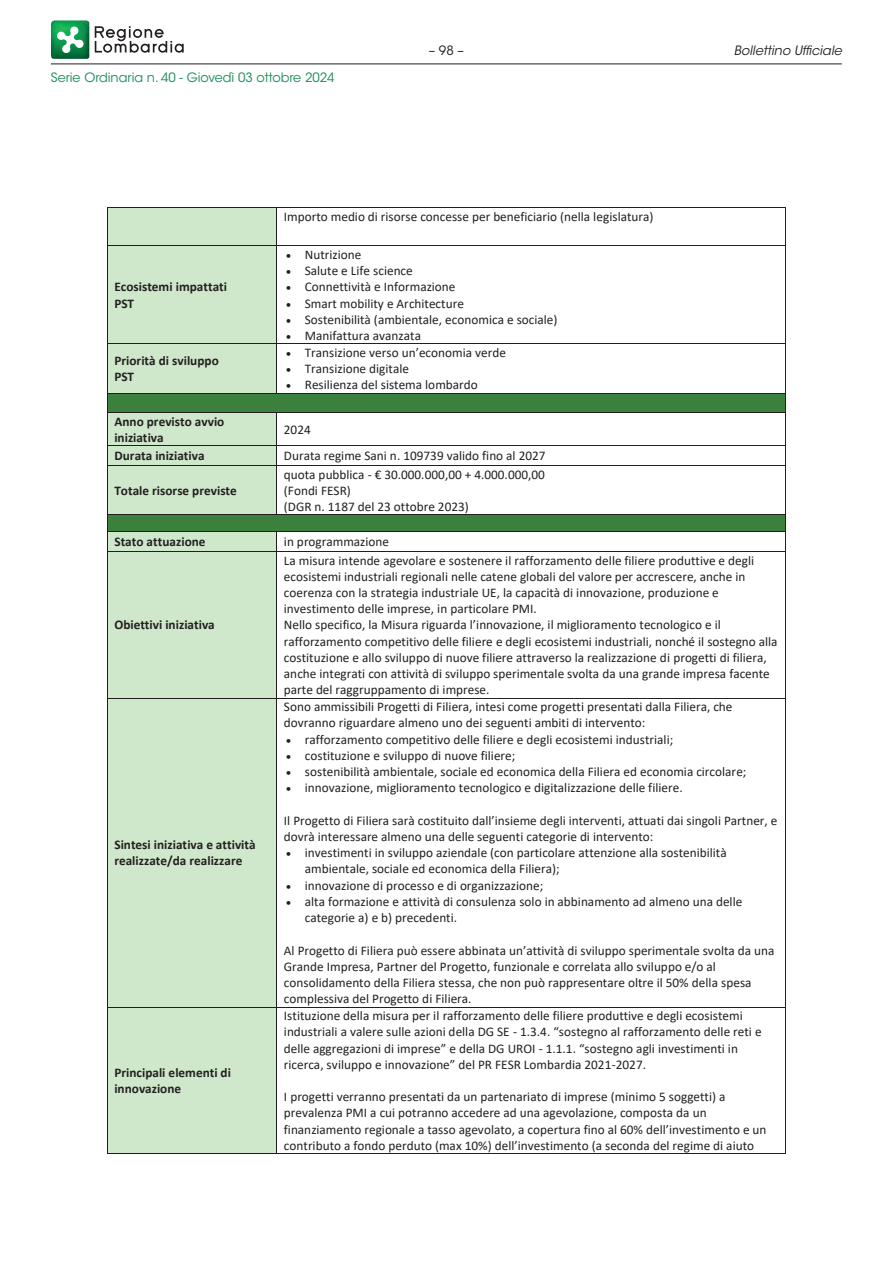
<style>
.page{position:relative;width:893px;height:1263px;background:#fff}
.page>*{position:absolute;margin:0;border:0;box-sizing:border-box;transform-origin:0 0}
.t1{font:13.2px/16.2px "Calibri";color:#231f20}
.t2{font:700 13.2px/16.2px "Calibri";color:#231f20}
.t3{font:12.9px "ITC Avant Garde Std";color:#188b56}
.t4{font:italic 12.9px "ITC Avant Garde Std";color:#231f20}
.t5{font:12.9px "ITC Avant Garde Std";color:#231f20}
</style>
<div class="page">
<svg style="left:95px;top:26px;width:89px;height:27px"></svg>
<img style="left:51px;top:20px;width:38px;height:39px">
<svg style="left:56px;top:26px;width:28px;height:28px"></svg>
<hr style="left:51px;top:64px;width:791px;height:1px;background:#231f20">
<div style="left:108px;top:208px;width:168px;height:38px;background:#cfe7ca"></div>
<hr style="left:107px;top:208px;width:678px;height:1px;background:#231f20">
<hr style="left:107px;top:208px;width:1px;height:38px;background:#231f20">
<hr style="left:276px;top:208px;width:1px;height:38px;background:#231f20">
<hr style="left:785px;top:208px;width:1px;height:38px;background:#231f20">
<div style="left:108px;top:246px;width:168px;height:98px;background:#cfe7ca"></div>
<hr style="left:107px;top:246px;width:678px;height:1px;background:#231f20">
<hr style="left:107px;top:246px;width:1px;height:98px;background:#231f20">
<hr style="left:276px;top:246px;width:1px;height:98px;background:#231f20">
<hr style="left:785px;top:246px;width:1px;height:98px;background:#231f20">
<div style="left:108px;top:344px;width:168px;height:49px;background:#cfe7ca"></div>
<hr style="left:107px;top:344px;width:678px;height:1px;background:#231f20">
<hr style="left:107px;top:344px;width:1px;height:49px;background:#231f20">
<hr style="left:276px;top:344px;width:1px;height:49px;background:#231f20">
<hr style="left:785px;top:344px;width:1px;height:49px;background:#231f20">
<div style="left:108px;top:394px;width:677px;height:19px;background:#3c803d"></div>
<hr style="left:107px;top:393px;width:678px;height:1px;background:#231f20">
<svg style="left:107px;top:394px;width:1px;height:19px"></svg>
<div style="left:108px;top:413px;width:168px;height:33px;background:#cfe7ca"></div>
<hr style="left:107px;top:413px;width:678px;height:1px;background:#231f20">
<svg style="left:785px;top:393px;width:1px;height:20px"></svg>
<hr style="left:107px;top:413px;width:1px;height:33px;background:#231f20">
<hr style="left:276px;top:413px;width:1px;height:33px;background:#231f20">
<hr style="left:785px;top:413px;width:1px;height:33px;background:#231f20">
<div style="left:108px;top:446px;width:168px;height:19px;background:#cfe7ca"></div>
<hr style="left:107px;top:446px;width:678px;height:1px;background:#231f20">
<svg style="left:107px;top:447px;width:1px;height:18px"></svg>
<svg style="left:276px;top:447px;width:1px;height:18px"></svg>
<div style="left:108px;top:466px;width:168px;height:49px;background:#cfe7ca"></div>
<hr style="left:107px;top:465px;width:678px;height:1px;background:#231f20">
<svg style="left:785px;top:446px;width:1px;height:20px"></svg>
<hr style="left:107px;top:466px;width:1px;height:49px;background:#231f20">
<hr style="left:276px;top:466px;width:1px;height:49px;background:#231f20">
<hr style="left:785px;top:466px;width:1px;height:49px;background:#231f20">
<div style="left:114px;top:515px;width:664px;height:16px;background:#3c803d"></div>
<hr style="left:107px;top:515px;width:678px;height:1px;background:#231f20">
<div style="left:108px;top:532px;width:168px;height:19px;background:#cfe7ca"></div>
<hr style="left:107px;top:531px;width:678px;height:1px;background:#231f20">
<svg style="left:107px;top:516px;width:1px;height:35px"></svg>
<svg style="left:276px;top:532px;width:1px;height:19px"></svg>
<div style="left:108px;top:552px;width:168px;height:146px;background:#cfe7ca"></div>
<hr style="left:107px;top:551px;width:678px;height:1px;background:#231f20">
<svg style="left:785px;top:515px;width:1px;height:37px"></svg>
<hr style="left:107px;top:552px;width:1px;height:146px;background:#231f20">
<hr style="left:276px;top:552px;width:1px;height:146px;background:#231f20">
<hr style="left:785px;top:552px;width:1px;height:146px;background:#231f20">
<div style="left:108px;top:698px;width:168px;height:309px;background:#cfe7ca"></div>
<hr style="left:107px;top:698px;width:678px;height:1px;background:#231f20">
<hr style="left:107px;top:698px;width:1px;height:309px;background:#231f20">
<hr style="left:276px;top:698px;width:1px;height:309px;background:#231f20">
<hr style="left:785px;top:698px;width:1px;height:309px;background:#231f20">
<div style="left:108px;top:1007px;width:168px;height:146px;background:#cfe7ca"></div>
<hr style="left:107px;top:1007px;width:678px;height:1px;background:#231f20">
<hr style="left:107px;top:1007px;width:1px;height:147px;background:#231f20">
<hr style="left:107px;top:1153px;width:169px;height:1px;background:#231f20">
<hr style="left:276px;top:1007px;width:1px;height:147px;background:#231f20">
<hr style="left:277px;top:1153px;width:508px;height:1px;background:#231f20">
<hr style="left:785px;top:1007px;width:1px;height:147px;background:#231f20">
<p class="t3" style="left:51px;top:72px;width:285px">Serie Ordinaria n. 40 - Giovedì 03 ottobre 2024</p>
<p class="t5" style="left:429px;top:45px;width:36px">– 98 –</p>
<p class="t4" style="left:734px;top:43px;width:110px">Bollettino Ufficiale</p>
<p class="t2" style="left:114px;top:280px;width:114px">Ecosistemi impattati<br>PST</p>
<p class="t1" style="left:284px;top:210px;width:371px">Importo medio di risorse concesse per beneficiario (nella legislatura)</p>
<p class="t1" style="left:305px;top:248px;width:254px">Nutrizione<br>Salute e Life science<br>Connettività e Informazione<br>Smart mobility e Architecture<br>Sostenibilità (ambientale, economica e sociale)<br>Manifattura avanzata</p>
<p class="t2" style="left:114px;top:354px;width:106px">Priorità di sviluppo<br>PST</p>
<p class="t1" style="left:305px;top:346px;width:203px">Transizione verso un’economia verde<br>Transizione digitale<br>Resilienza del sistema lombardo</p>
<p class="t2" style="left:114px;top:414px;width:111px">Anno previsto avvio iniziativa</p>
<p class="t1" style="left:284px;top:423px;width:28px">2024</p>
<p class="t2" style="left:114px;top:449px;width:92px">Durata iniziativa</p>
<p class="t1" style="left:284px;top:449px;width:263px">Durata regime Sani n. 109739 valido fino al 2027</p>
<p class="t2" style="left:114px;top:483px;width:124px">Totale risorse previste</p>
<p class="t1" style="left:284px;top:467px;width:262px">quota pubblica - € 30.000.000,00 + 4.000.000,00 (Fondi FESR)<br>(DGR n. 1187 del 23 ottobre 2023)</p>
<p class="t2" style="left:114px;top:535px;width:93px">Stato attuazione</p>
<p class="t1" style="left:284px;top:535px;width:107px">in programmazione</p>
<p class="t2" style="left:114px;top:618px;width:102px">Obiettivi iniziativa</p>
<p class="t2" style="left:114px;top:838px;width:143px">Sintesi iniziativa e attività realizzate/da realizzare</p>
<p class="t2" style="left:114px;top:1066px;width:118px">Principali elementi di innovazione</p>
<p class="t1" style="left:284px;top:553px;width:495px">La misura intende agevolare e sostenere il rafforzamento delle filiere produttive e degli ecosistemi industriali regionali nelle catene globali del valore per accrescere, anche in coerenza con la strategia industriale UE, la capacità di innovazione, produzione e investimento delle imprese, in particolare PMI.<br>Nello specifico, la Misura riguarda l’innovazione, il miglioramento tecnologico e il rafforzamento competitivo delle filiere e degli ecosistemi industriali, nonché il sostegno alla costituzione e allo sviluppo di nuove filiere attraverso la realizzazione di progetti di filiera, anche integrati con attività di sviluppo sperimentale svolta da una grande impresa facente parte del raggruppamento di imprese.</p>
<p class="t1" style="left:284px;top:700px;width:450px">Sono ammissibili Progetti di Filiera, intesi come progetti presentati dalla Filiera, che</p>
<p class="t1" style="left:284px;top:716px;width:363px">dovranno riguardare almeno uno dei seguenti ambiti di intervento:</p>
<p class="t1" style="left:305px;top:732px;width:370px">rafforzamento competitivo delle filiere e degli ecosistemi industriali;</p>
<p class="t1" style="left:305px;top:749px;width:212px">costituzione e sviluppo di nuove filiere;</p>
<p class="t1" style="left:305px;top:765px;width:443px">sostenibilità ambientale, sociale ed economica della Filiera ed economia circolare;</p>
<p class="t1" style="left:305px;top:781px;width:379px">innovazione, miglioramento tecnologico e digitalizzazione delle filiere.</p>
<p class="t1" style="left:284px;top:813px;width:495px">Il Progetto di Filiera sarà costituito dall’insieme degli interventi, attuati dai singoli Partner, e</p>
<p class="t1" style="left:284px;top:830px;width:371px">dovrà interessare almeno una delle seguenti categorie di intervento:</p>
<p class="t1" style="left:305px;top:846px;width:423px">investimenti in sviluppo aziendale (con particolare attenzione alla sostenibilità</p>
<p class="t1" style="left:305px;top:862px;width:256px">ambientale, sociale ed economica della Filiera);</p>
<p class="t1" style="left:305px;top:878px;width:240px">innovazione di processo e di organizzazione;</p>
<p class="t1" style="left:305px;top:894px;width:439px">alta formazione e attività di consulenza solo in abbinamento ad almeno una delle</p>
<p class="t1" style="left:305px;top:911px;width:154px">categorie a) e b) precedenti.</p>
<p class="t1" style="left:284px;top:943px;width:492px">Al Progetto di Filiera può essere abbinata un’attività di sviluppo sperimentale svolta da una Grande Impresa, Partner del Progetto, funzionale e correlata allo sviluppo e/o al consolidamento della Filiera stessa, che non può rappresentare oltre il 50% della spesa complessiva del Progetto di Filiera.</p>
<p class="t1" style="left:284px;top:1009px;width:479px">Istituzione della misura per il rafforzamento delle filiere produttive e degli ecosistemi industriali a valere sulle azioni della DG SE - 1.3.4. “sostegno al rafforzamento delle reti e delle aggregazioni di imprese” e della DG UROI - 1.1.1. “sostegno agli investimenti in ricerca, sviluppo e innovazione” del PR FESR Lombardia 2021-2027.</p>
<p class="t1" style="left:284px;top:1090px;width:484px">I progetti verranno presentati da un partenariato di imprese (minimo 5 soggetti) a prevalenza PMI a cui potranno accedere ad una agevolazione, composta da un finanziamento regionale a tasso agevolato, a copertura fino al 60% dell’investimento e un contributo a fondo perduto (max 10%) dell’investimento (a seconda del regime di aiuto</p>
</div>
